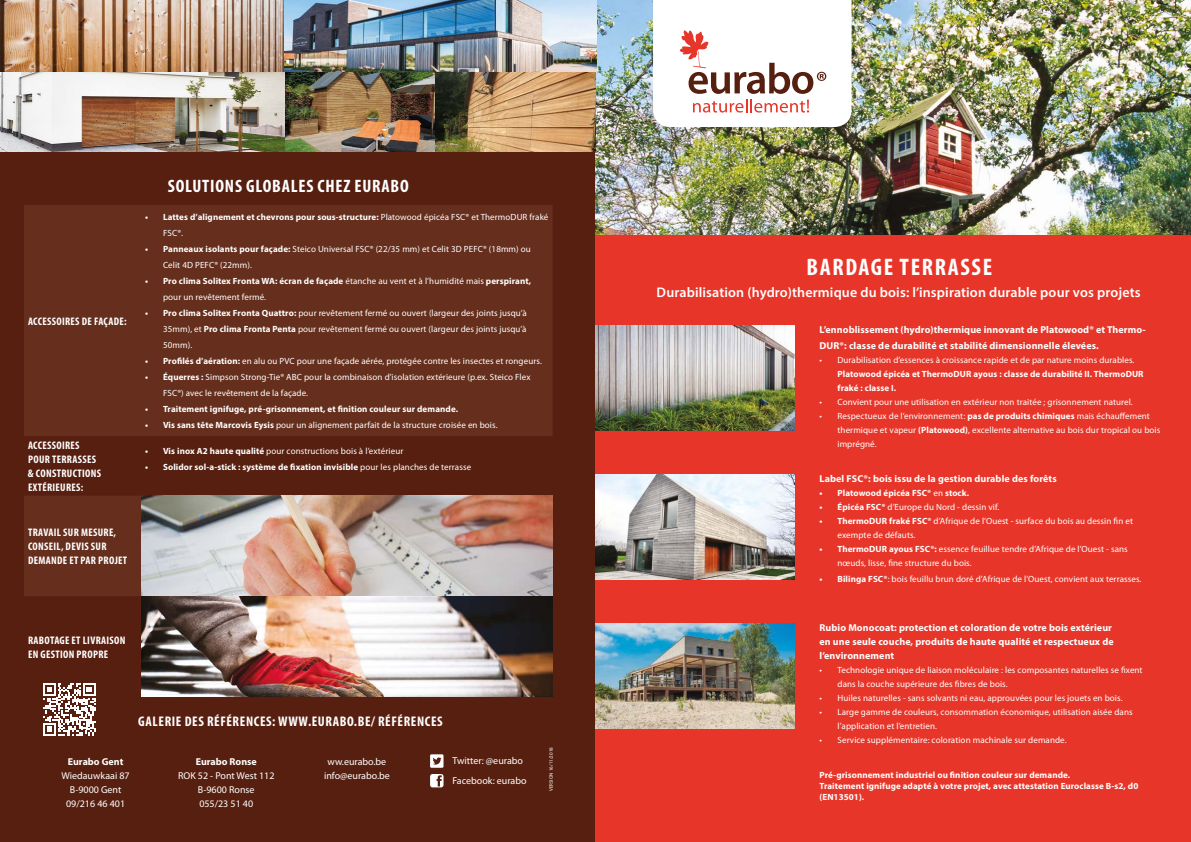
<style>
.page{position:relative;width:1191px;height:842px;background:#fff}
.page>*{position:absolute;margin:0;border:0;box-sizing:border-box;transform-origin:0 0}
.t1{font:700 condensed 24px "Myriad Pro";letter-spacing:.07em;color:#fff}
.t2{font:700 condensed 18px "Myriad Pro";letter-spacing:.045em;color:#fff}
.t3{font:600 14px "Myriad Pro";letter-spacing:.01em;color:#fff}
.t4{font:700 condensed 14px "Myriad Pro";letter-spacing:.045em;color:#fff}
.t5{font:700 condensed 11px/14px "Myriad Pro";letter-spacing:.03em;color:#fff}
.t6{font:700 10px/14px "Myriad Pro";letter-spacing:.01em;color:#fff}
.t7{font:10px/14px "Myriad Pro";color:#fff;text-align:center}
.t8{font:9px/14px "Myriad Pro";letter-spacing:.01em;color:#fff}
.t9{font:700 9px/10.8px "Myriad Pro";letter-spacing:.01em;color:#fff}
.t10{font:7px "Myriad Arabic";color:#fff}
.s1{font-weight:400}
.s2{font-weight:700}
</style>
<div class="page">
<div style="left:0;top:0;width:596px;height:842px;background:#571f10"></div>
<div style="left:596px;top:0;width:595px;height:842px;background:#e73629"></div>
<img style="left:596px;top:0;width:595px;height:234px">
<svg style="left:653px;top:0;width:198px;height:127px;background:#f2e9e7"></svg>
<svg style="left:24px;top:205px;width:528px;height:391px;fill:#652e1d"></svg>
<img style="left:141px;top:496px;width:411px;height:201px">
<img style="left:596px;top:624px;width:198px;height:104px">
<img style="left:0;top:0;width:596px;height:152px">
<img style="left:596px;top:326px;width:198px;height:105px">
<img style="left:596px;top:475px;width:198px;height:105px">
<svg style="left:43px;top:683px;width:53px;height:53px"></svg>
<svg style="left:430px;top:754px;width:13px;height:14px"></svg>
<svg style="left:430px;top:774px;width:13px;height:13px"></svg>
<img style="left:435px;top:72px;width:160px;height:80px">
<img style="left:285px;top:72px;width:150px;height:80px">
<img style="left:0;top:72px;width:285px;height:80px">
<p class="t5" style="left:28px;top:314px;width:100px">ACCESSOIRES DE FAÇADE:</p>
<h2 class="t2" style="left:168px;top:175px;width:242px">SOLUTIONS GLOBALES CHEZ EURABO</h2>
<p class="t9" style="left:163px;top:209px;width:387px;line-height:16px;text-indent:-18px">• Lattes d’alignement et chevrons pour sous-structure: <span class="s1">Platowood épicéa FSC® et ThermoDUR fraké<br>FSC®.</span></p>
<p class="t8" style="left:163px;top:241px;width:369px;line-height:16px;text-indent:-18px"><span class="s2">• Panneaux isolants pour façade:</span> Steico Universal FSC® (22/35 mm) et Celit 3D PEFC® (18mm) ou<br>Celit 4D PEFC® (22mm).</p>
<p class="t8" style="left:163px;top:273px;width:369px;line-height:16px;text-indent:-18px"><span class="s2">• Pro clima Solitex Fronta WA: écran de façade</span> étanche au vent et à l’humidité mais <span class="s2">perspirant, </span>pour un revêtement fermé.</p>
<p class="t8" style="left:163px;top:305px;width:365px;line-height:16px;text-align:justify;text-indent:-18px"><span class="s2">• Pro clima Solitex Fronta Quattro:</span> pour revêtement fermé ou ouvert (largeur des joints jusqu’à 35mm), et <span class="s2">Pro clima Fronta Penta</span> pour revêtement fermé ou ouvert (largeur des joints jusqu’à 50mm).</p>
<p class="t8" style="left:145px;top:354px;width:398px"><span class="s2">• Profilés d’aération:</span> en alu ou PVC pour une façade aérée, protégée contre les insectes et rongeurs.</p>
<p class="t8" style="left:163px;top:369px;width:369px;line-height:16px;text-indent:-18px"><span class="s2">• Équerres :</span> Simpson Strong-Tie® ABC pour la combinaison d’isolation extérieure (p.ex. Steico Flex<br>FSC®) avec le revêtement de la façade.</p>
<p class="t9" style="left:145px;top:403px;width:314px">• Traitement ignifuge, pré-grisonnement, et finition couleur sur demande.</p>
<p class="t8" style="left:145px;top:418px;width:354px"><span class="s2">• Vis sans tête Marcovis Eysis</span> pour un alignement parfait de la structure croisée en bois.</p>
<p class="t5" style="left:28px;top:438px;width:75px">ACCESSOIRES<br>POUR TERRASSES &amp; CONSTRUCTIONS<br>EXTÉRIEURES:</p>
<p class="t8" style="left:145px;top:444px;width:260px"><span class="s2">• Vis inox A2 haute qualité</span> pour constructions bois à l’extérieur</p>
<p class="t9" style="left:145px;top:461px;width:328px">• Solidor sol-a-stick : système de fixation invisible <span class="s1">pour les planches de terrasse</span></p>
<p class="t5" style="left:28px;top:525px;width:101px">TRAVAIL SUR MESURE,<br>CONSEIL, DEVIS SUR<br>DEMANDE ET PAR PROJET</p>
<p class="t5" style="left:28px;top:633px;width:99px">RABOTAGE ET LIVRAISON<br>EN GESTION PROPRE</p>
<h3 class="t4" style="left:138px;top:712px;width:306px">GALERIE DES RÉFÉRENCES: WWW.EURABO.BE/ RÉFÉRENCES</h3>
<p class="t6" style="left:68px;top:754px;width:57px">Eurabo Gent</p>
<p class="t7" style="left:62px;top:768px;width:70px">Wiedauwkaai 87<br>B-9000 Gent<br>09/216 46 401</p>
<p class="t6" style="left:196px;top:754px;width:63px">Eurabo Ronse</p>
<p class="t7" style="left:178px;top:768px;width:98px">ROK 52 - Pont West 112<br>B-9600 Ronse<br>055/23 51 40</p>
<p class="t7" style="left:324px;top:754px;width:67px">ww.eurabo.be info@eurabo.be</p>
<p class="t7" style="left:452px;top:751px;width:76px;line-height:20px;text-align:left">Twitter: @eurabo<br>Facebook: eurabo</p>
<p class="t10" style="left:546px;top:791px;width:45px;rotate:-90deg">VERSION 16/11/2018</p>
<h1 class="t1" style="left:806px;top:252px;width:187px">BARDAGE TERRASSE</h1>
<h3 class="t3" style="left:656px;top:283px;width:485px">Durabilisation (hydro)thermique du bois: l’inspiration durable pour vos projets</h3>
<p class="t6" style="left:819px;top:321px;width:328px;line-height:16px">L’ennoblissement (hydro)thermique innovant de Platowood® et Thermo-<br>DUR®: classe de durabilité et stabilité dimensionnelle élevées.</p>
<p class="t8" style="left:819px;top:353px;width:316px">• Durabilisation d’essences à croissance rapide et de par nature moins durables.</p>
<p class="t9" style="left:837px;top:367px;width:307px;line-height:14px">Platowood épicéa et ThermoDUR ayous : classe de durabilité II. ThermoDUR fraké : classe I.</p>
<p class="t8" style="left:819px;top:395px;width:315px">• Convient pour une utilisation en extérieur non traitée ; grisonnement naturel.</p>
<p class="t8" style="left:837px;top:409px;width:324px;text-indent:-18px">• Respectueux de l’environnement: <span class="s2">pas de produits chimiques</span> mais échauffement thermique et vapeur <span class="s2">(Platowood)</span>, excellente alternative au bois dur tropical ou bois imprégné.</p>
<p class="t6" style="left:819px;top:471px;width:239px">Label FSC®: bois issu de la gestion durable des forêts</p>
<p class="t9" style="left:819px;top:487px;width:151px">• Platowood épicéa FSC® <span class="s1">en</span> stock.</p>
<p class="t8" style="left:819px;top:500px;width:181px"><span class="s2">• Épicéa FSC®</span> d’Europe du Nord - dessin vif.</p>
<p class="t8" style="left:837px;top:514px;width:297px;text-indent:-18px"><span class="s2">• ThermoDUR fraké FSC®</span> d’Afrique de l’Ouest - surface du bois au dessin fin et exempte de défauts.</p>
<p class="t8" style="left:837px;top:542px;width:292px;text-indent:-18px"><span class="s2">• ThermoDUR ayous FSC®:</span> essence feuillue tendre d’Afrique de l’Ouest - sans nœuds, lisse, fine structure du bois.</p>
<p class="t8" style="left:819px;top:572px;width:323px"><span class="s2">• Bilinga FSC®</span>: bois feuillu brun doré d’Afrique de l’Ouest, convient aux terrasses.</p>
<p class="t6" style="left:819px;top:620px;width:296px">Rubio Monocoat: protection et coloration de votre bois extérieur en une seule couche, produits de haute qualité et respectueux de l’environnement</p>
<p class="t8" style="left:837px;top:663px;width:307px;text-indent:-18px">• Technologie unique de liaison moléculaire : les composantes naturelles se fixent dans la couche supérieure des fibres de bois.</p>
<p class="t8" style="left:819px;top:691px;width:304px">• Huiles naturelles - sans solvants ni eau, approuvées pour les jouets en bois.</p>
<p class="t8" style="left:837px;top:705px;width:297px;text-indent:-18px">• Large gamme de couleurs, consommation économique, utilisation aisée dans l’application et l’entretien.</p>
<p class="t8" style="left:819px;top:733px;width:249px">• Service supplémentaire: coloration machinale sur demande.</p>
<p class="t9" style="left:819px;top:769px;width:320px">Pré-grisonnement industriel ou finition couleur sur demande.<br>Traitement ignifuge adapté à votre projet, avec attestation Euroclasse B-s2, d0 (EN13501).</p>
</div>
